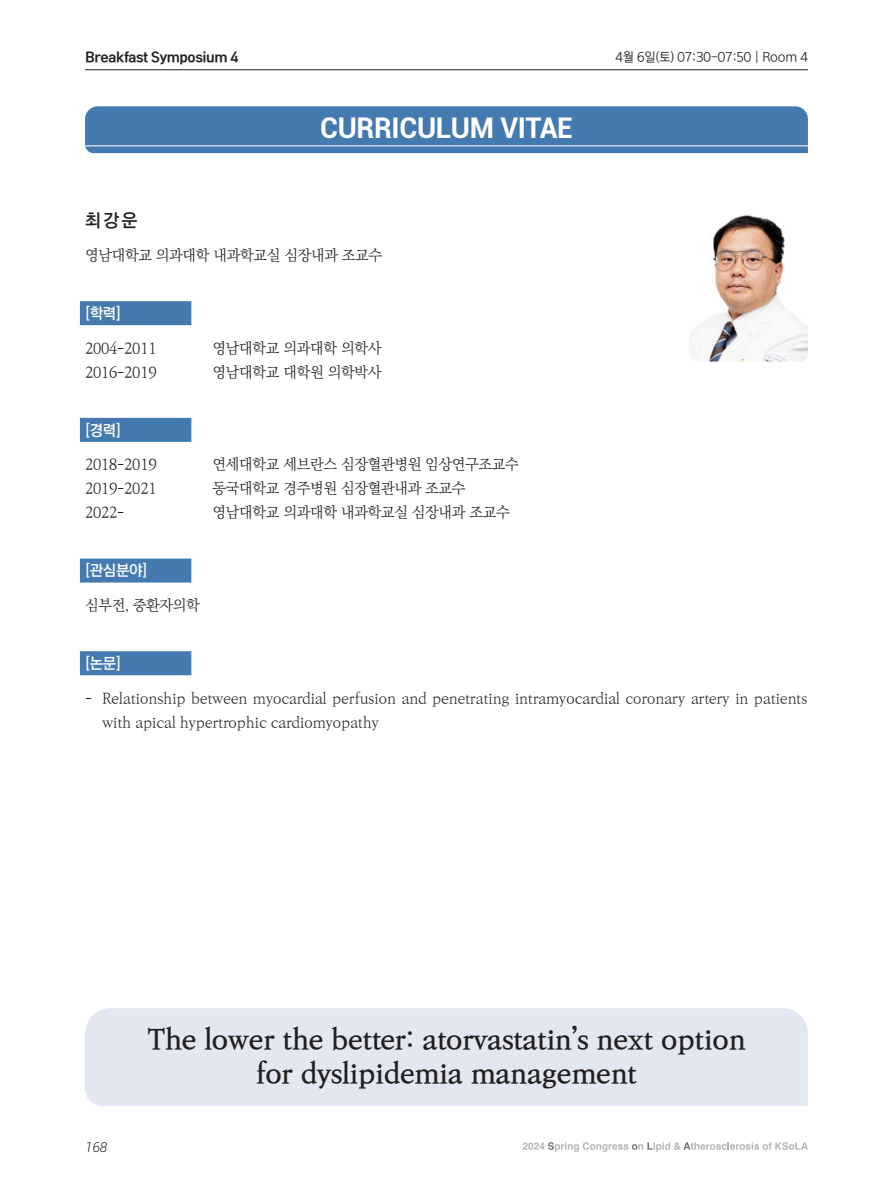
<style>
.page{position:relative;width:893px;height:1191px;background:#fff}
.page>*{position:absolute;margin:0;border:0;box-sizing:border-box;transform-origin:0 0}
.본문-제목{font:700 28.5px/34.2px "Ko Pub World Batang";letter-spacing:-.02em;color:#231f20;text-align:center}
.t1{font:700 28.5px "Roboto";letter-spacing:-.01em;color:#fff}
.cv-연자명{font:18px "Rix Sin Go B";color:#231f20}
.cv-내용{font:300 15px "Ko Pub World Batang";letter-spacing:-.02em;color:#231f20}
.cv-내용-논문{font:300 15px/24px "Ko Pub World Batang";letter-spacing:-.02em;color:#231f20}
.cv-구분{font:15px "Rix Sin Go B";letter-spacing:-.02em;color:#fff}
.t2{font:13.5px "Rix Head B";letter-spacing:-.03em;color:#231f20}
.t3{font:italic 300 13.5px "Roboto";color:#231f20}
.상단-장소{font:12.75px "Rix Sin Go R";letter-spacing:-.01em;color:#231f20}
</style>
<div class="page">
<hr style="left:85px;top:69px;width:723px;height:1px;background:#231f20">
<div style="left:85px;top:106px;width:723px;height:47px;background:#457ab0"></div>
<hr style="left:81px;top:145px;width:731px;height:1px;background:#fff">
<svg style="left:523px;top:1142px;width:285px;height:9px"></svg>
<div style="left:80px;top:301px;width:111px;height:24px;background:#457ab0"></div>
<div style="left:80px;top:418px;width:111px;height:24px;background:#457ab0"></div>
<div style="left:80px;top:558px;width:111px;height:24px;background:#457ab0"></div>
<div style="left:80px;top:651px;width:111px;height:24px;background:#457ab0"></div>
<img style="left:689px;top:215px;width:119px;height:146px">
<div style="left:85px;top:1008px;width:723px;height:98px;background:#e2e7f2"></div>
<p class="t2" style="left:85px;top:50px;width:155px">Breakfast Symposium 4</p>
<h1 class="t1" style="left:320px;top:108px;width:254px">CURRICULUM VITAE</h1>
<p class="cv-연자명" style="left:85px;top:209px;width:54px">최강운</p>
<p class="cv-내용" style="left:85px;top:244px;width:299px">영남대학교 의과대학 내과학교실 심장내과 조교수</p>
<p class="cv-구분" style="left:85px;top:304px;width:38px">[학력]</p>
<p class="cv-내용" style="left:85px;top:337px;width:73px">2004-2011</p>
<p class="cv-내용" style="left:213px;top:337px;width:170px">영남대학교 의과대학 의학사</p>
<p class="cv-내용" style="left:85px;top:361px;width:73px">2016-2019</p>
<p class="cv-내용" style="left:213px;top:361px;width:170px">영남대학교 대학원 의학박사</p>
<p class="cv-구분" style="left:85px;top:421px;width:38px">[경력]</p>
<p class="cv-내용" style="left:85px;top:453px;width:73px">2018-2019</p>
<p class="cv-내용" style="left:213px;top:453px;width:308px">연세대학교 세브란스 심장혈관병원 임상연구조교수</p>
<p class="cv-내용" style="left:85px;top:477px;width:73px">2019-2021</p>
<p class="cv-내용" style="left:213px;top:477px;width:254px">동국대학교 경주병원 심장혈관내과 조교수</p>
<p class="cv-내용" style="left:85px;top:501px;width:41px">2022-</p>
<p class="cv-내용" style="left:213px;top:501px;width:299px">영남대학교 의과대학 내과학교실 심장내과 조교수</p>
<p class="cv-구분" style="left:85px;top:561px;width:64px">[관심분야]</p>
<p class="cv-내용" style="left:85px;top:594px;width:116px">심부전, 중환자의학</p>
<p class="상단-장소" style="left:615px;top:50px;width:194px">4월 6일(토) 07:30-07:50 | Room 4</p>
<p class="cv-구분" style="left:85px;top:654px;width:38px">[논문]</p>
<p class="cv-내용-논문" style="left:102px;top:686px;width:707px;text-indent:-17px">- Relationship between myocardial perfusion and penetrating intramyocardial coronary artery in patients with apical hypertrophic cardiomyopathy</p>
<p class="t3" style="left:85px;top:1137px;width:24px">168</p>
<p class="본문-제목" style="left:147px;top:1021px;width:600px">The lower the better: atorvastatin’s next option for dyslipidemia management</p>
</div>
